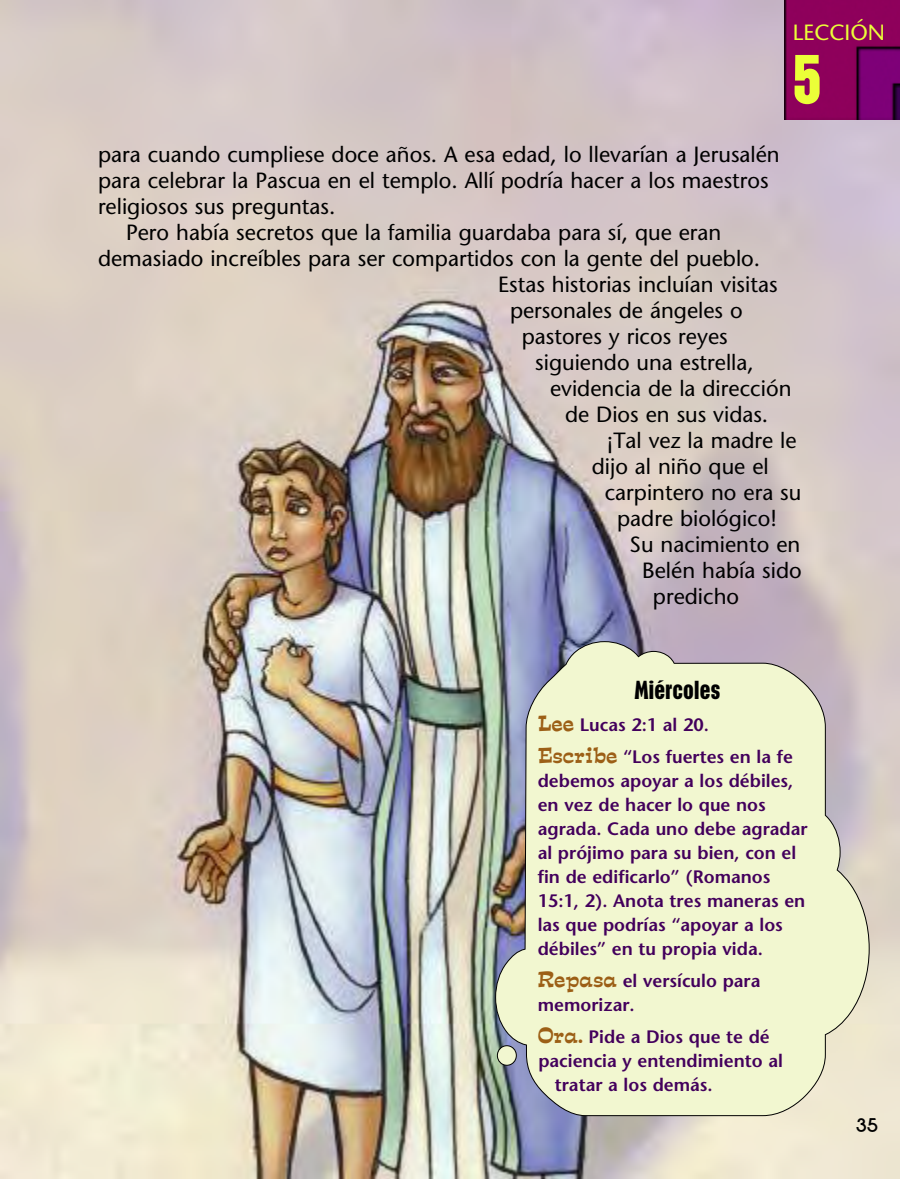
<style>
.page{position:relative;width:900px;height:1179px;background:#fff}
.page>*{position:absolute;margin:0;border:0;box-sizing:border-box;transform-origin:0 0}
.t1{font:700 condensed 64px "Placard";color:#ebff38}
.t2{font:700 condensed 24px "Placard";color:#000}
.t3{font:22px "Stone Sans";color:#000}
.t4{font:22px "Stone Sans";color:#ebff38}
.t5{font:700 20px "New Garden";color:#000}
.t6{font:600 18px/24px "Stone Sans";color:#43005c}
.s1{font-family:"Estro Font";font-weight:400;font-size:20px;color:#9c5f16}
</style>
<div class="page">
<img style="left:0;top:0;width:900px;height:1179px">
<svg style="left:495px;top:641px;width:375px;height:475px;background:#e3e6c9"></svg>
<img style="left:784px;top:0;width:116px;height:120px">
<div style="left:497px;top:1046px;width:19px;height:19px;background:#f2f7d0;border-radius:50%"></div>
<div style="left:497px;top:1045px;width:20px;height:21px;border:2px solid #000;border-radius:50%"></div>
<p class="t4" style="left:793px;top:23px;width:94px">LECCIÓN</p>
<h1 class="t1" style="left:793px;top:55px;width:30px">5</h1>
<p class="t3" style="left:98px;top:146px;width:683px">para cuando cumpliese doce años. A esa edad, lo llevarían a Jerusalén</p>
<p class="t3" style="left:98px;top:172px;width:672px">para celebrar la Pascua en el templo. Allí podría hacer a los maestros</p>
<p class="t3" style="left:98px;top:198px;width:239px">religiosos sus preguntas.</p>
<p class="t3" style="left:126px;top:224px;width:597px">Pero había secretos que la familia guardaba para sí, que eran</p>
<p class="t3" style="left:98px;top:250px;width:664px">demasiado increíbles para ser compartidos con la gente del pueblo.</p>
<p class="t3" style="left:498px;top:276px;width:281px">Estas historias incluían visitas</p>
<p class="t3" style="left:510px;top:302px;width:234px">personales de ángeles o</p>
<p class="t3" style="left:522px;top:328px;width:207px">pastores y ricos reyes</p>
<p class="t3" style="left:535px;top:354px;width:220px">siguiendo una estrella,</p>
<p class="t3" style="left:550px;top:380px;width:243px">evidencia de la dirección</p>
<p class="t3" style="left:565px;top:406px;width:205px">de Dios en sus vidas.</p>
<p class="t3" style="left:607px;top:432px;width:191px">¡Tal vez la madre le</p>
<p class="t3" style="left:592px;top:458px;width:178px">dijo al niño que el</p>
<p class="t3" style="left:605px;top:484px;width:198px">carpintero no era su</p>
<p class="t3" style="left:617px;top:510px;width:161px">padre biológico!</p>
<p class="t3" style="left:630px;top:536px;width:172px">Su nacimiento en</p>
<p class="t3" style="left:642px;top:562px;width:161px">Belén había sido</p>
<p class="t3" style="left:653px;top:588px;width:88px">predicho</p>
<p class="t2" style="left:634px;top:681px;width:87px">Miércoles</p>
<p class="t6" style="left:538px;top:711px;width:257px;line-height:32px"><span class="s1">Lee</span> Lucas 2:1 al 20.<br><span class="s1">Escribe</span> “Los fuertes en la fe</p>
<p class="t6" style="left:538px;top:771px;width:271px">debemos apoyar a los débiles, en vez de hacer lo que nos agrada. Cada uno debe agradar al prójimo para su bien, con el fin de edificarlo” (Romanos<br>15:1, 2). Anota tres maneras en las que podrías “apoyar a los débiles” en tu propia vida.</p>
<p class="t6" style="left:538px;top:971px;width:224px"><span class="s1">Repasa</span> el versículo para memorizar.</p>
<p class="t6" style="left:538px;top:1027px;width:234px"><span class="s1">Ora.</span> Pide a Dios que te dé</p>
<p class="t6" style="left:538px;top:1051px;width:246px">paciencia y entendimiento al</p>
<p class="t6" style="left:555px;top:1075px;width:159px">tratar a los demás.</p>
<p class="t5" style="left:856px;top:1113px;width:24px">35</p>
</div>
